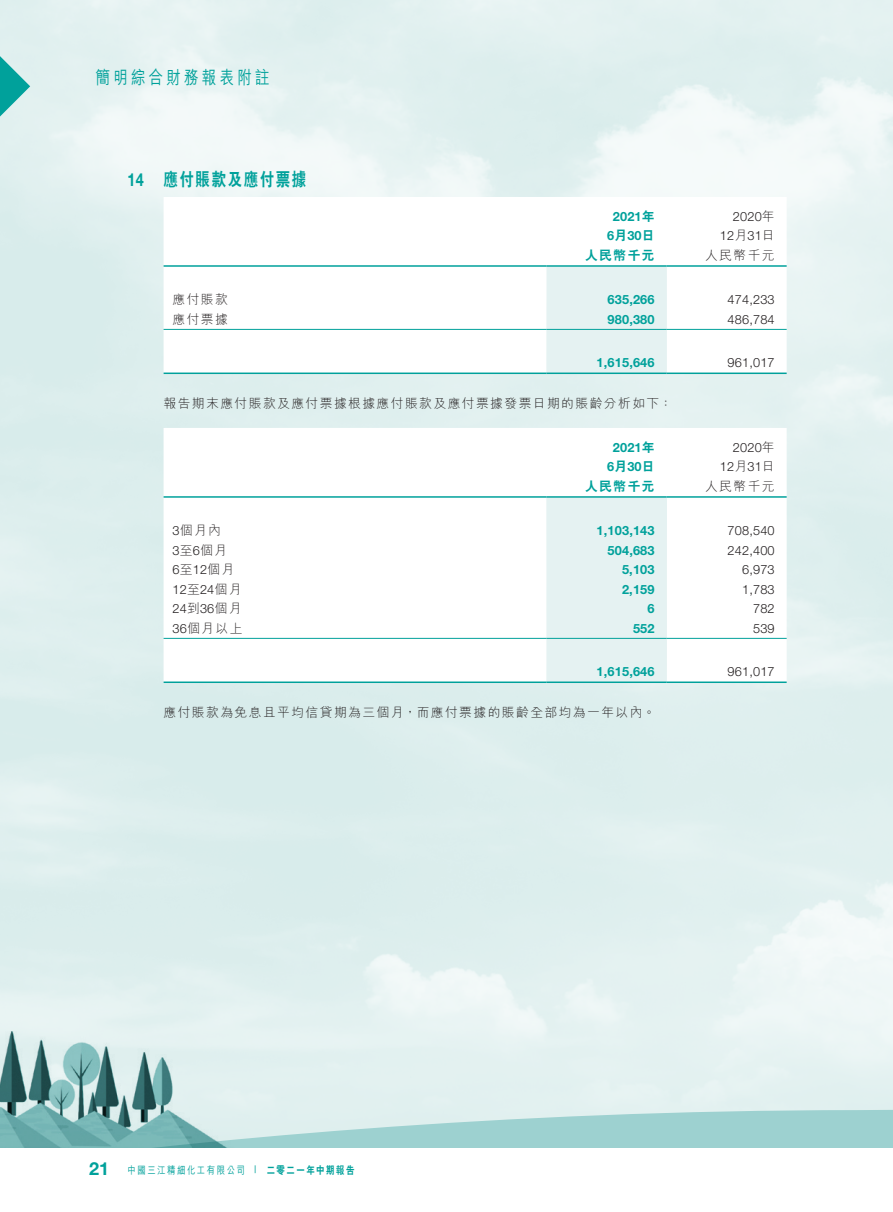
<style>
.page{position:relative;width:893px;height:1212px;background:#fff}
.page>*{position:absolute;margin:0;border:0;box-sizing:border-box;transform-origin:0 0}
.t1{font:500 18px "M Hei HK";letter-spacing:.23em;color:#00a19b;scale:.8 1}
._03_H1{font:800 18px "C Hei 2 HK";letter-spacing:.115em;color:#00a19b;scale:.8 1}
._03_H1-2{font:700 18px "Helvetica Neue LT Std";color:#00a19b}
._03_H1-3{font:700 18px "Helvetica Neue LT Std";color:#00a19b;scale:.8 1}
._01_Body_Text{font:700 12.75px/19.5px "Helvetica Neue LT Std";letter-spacing:.015em;color:#00a19b;text-align:center}
._01_Body_Text-2{font:300 12.75px/19.5px "Helvetica Neue LT Std";letter-spacing:.015em;color:#231f20;text-align:right}
._12___P2{font:300 12.75px "M Hei HK";letter-spacing:.115em;color:#231f20}
._15_Table_Stub{font:300 12.75px "M Hei HK";letter-spacing:.115em;color:#231f20}
._15_Table_Stub-2{font:300 12.75px "Helvetica Neue LT Std";letter-spacing:.015em;color:#231f20}
._01_Body_Text-3{font:300 12.75px "M Hei HK";letter-spacing:.115em;color:#231f20}
._01_Body_Text-4{font:800 12.75px "C Hei 2 HK";letter-spacing:.115em;color:#00a19b}
.t2{font:500 10.5px "M Hei HK";letter-spacing:.18em;color:#00a19b;scale:.8 1}
.t3{font:800 10.5px "C Hei 2 HK";letter-spacing:.18em;color:#00a19b;scale:.8 1}
.t4{font:condensed 10.5px "Helvetica Neue LT Std";color:#00a19b}
.s1{font-family:"C Hei 2 HK";font-weight:800}
.s2{font-family:"M Hei HK"}
.s3{font-family:"Helvetica Neue LT Std"}
</style>
<div class="page">
<svg style="left:235px;top:1107px;width:657px;height:41px;background:#b1dad9"></svg>
<img style="left:0;top:1032px;width:235px;height:116px">
<svg style="left:0;top:35px;width:30px;height:103px;background:#9ed8d6"></svg>
<svg style="left:164px;top:197px;width:623px;height:175px"></svg>
<div style="left:547px;top:267px;width:120px;height:105px;background:#e5f2f2"></div>
<hr style="left:164px;top:265px;width:383px;height:2px;background:#00a19b">
<hr style="left:547px;top:265px;width:120px;height:2px;background:#00a19b">
<hr style="left:667px;top:265px;width:120px;height:2px;background:#00a19b">
<hr style="left:164px;top:329px;width:383px;height:1px;background:#00a19b">
<hr style="left:547px;top:329px;width:120px;height:1px;background:#00a19b">
<hr style="left:667px;top:329px;width:120px;height:1px;background:#00a19b">
<hr style="left:164px;top:372px;width:383px;height:2px;background:#00a19b">
<hr style="left:547px;top:372px;width:120px;height:2px;background:#00a19b">
<hr style="left:667px;top:372px;width:120px;height:2px;background:#00a19b">
<svg style="left:164px;top:428px;width:623px;height:253px"></svg>
<div style="left:547px;top:498px;width:120px;height:183px;background:#e5f2f2"></div>
<hr style="left:164px;top:496px;width:383px;height:2px;background:#00a19b">
<hr style="left:547px;top:496px;width:120px;height:2px;background:#00a19b">
<hr style="left:667px;top:496px;width:120px;height:2px;background:#00a19b">
<hr style="left:164px;top:638px;width:383px;height:1px;background:#00a19b">
<hr style="left:547px;top:638px;width:120px;height:1px;background:#00a19b">
<hr style="left:667px;top:638px;width:120px;height:1px;background:#00a19b">
<hr style="left:164px;top:681px;width:383px;height:2px;background:#00a19b">
<hr style="left:547px;top:681px;width:120px;height:2px;background:#00a19b">
<hr style="left:667px;top:681px;width:120px;height:2px;background:#00a19b">
<h1 class="t1" style="left:96px;top:65px;width:219px">簡明綜合財務報表附註</h1>
<p class="_03_H1-3" style="left:128px;top:169px;width:22px">14</p>
<p class="_03_H1" style="left:164px;top:167px;width:180px">應付賬款及應付票據</p>
<p class="_15_Table_Stub" style="left:173px;top:290px;width:57px">應付賬款</p>
<p class="_15_Table_Stub" style="left:173px;top:310px;width:57px">應付票據</p>
<p class="_01_Body_Text" style="left:607px;top:206px;width:49px">2021<span class="s1">年<br>月</span>6 30<span class="s1">日</span></p>
<p class="_01_Body_Text-2" style="left:720px;top:206px;width:56px">2020<span class="s2">年<br></span>12<span class="s2">月</span>31<span class="s2">日</span></p>
<p class="_01_Body_Text-3" style="left:705px;top:246px;width:71px">人民幣千元</p>
<p class="_01_Body_Text-4" style="left:585px;top:247px;width:71px">人民幣千元</p>
<p class="_01_Body_Text" style="left:607px;top:290px;width:49px">635,266</p>
<p class="_01_Body_Text" style="left:607px;top:309px;width:49px">980,380</p>
<p class="_01_Body_Text-2" style="left:727px;top:290px;width:49px">474,233</p>
<p class="_01_Body_Text-2" style="left:727px;top:309px;width:49px">486,784</p>
<p class="_01_Body_Text" style="left:596px;top:353px;width:60px">1,615,646</p>
<p class="_12___P2" style="left:164px;top:395px;width:510px">報告期末應付賬款及應付票據根據應付賬款及應付票據發票日期的賬齡分析如下：</p>
<p class="_01_Body_Text" style="left:607px;top:437px;width:49px">2021<span class="s1">年<br>月</span>6 30<span class="s1">日</span></p>
<p class="_01_Body_Text-2" style="left:720px;top:437px;width:56px">2020<span class="s2">年<br></span>12<span class="s2">月</span>31<span class="s2">日</span></p>
<p class="_01_Body_Text-3" style="left:705px;top:477px;width:71px">人民幣千元</p>
<p class="_01_Body_Text-2" style="left:727px;top:353px;width:49px">961,017</p>
<p class="_01_Body_Text-4" style="left:585px;top:478px;width:71px">人民幣千元</p>
<p class="_15_Table_Stub" style="left:173px;top:521px;width:50px"><span class="s3">3</span>個月內</p>
<p class="_01_Body_Text" style="left:596px;top:520px;width:60px">1,103,143</p>
<p class="_01_Body_Text-2" style="left:727px;top:520px;width:49px">708,540</p>
<p class="_15_Table_Stub" style="left:173px;top:541px;width:56px">至<span class="s3">3 6</span>個月</p>
<p class="_01_Body_Text" style="left:607px;top:540px;width:49px">504,683</p>
<p class="_01_Body_Text-2" style="left:727px;top:540px;width:49px">242,400</p>
<p class="_15_Table_Stub" style="left:173px;top:560px;width:63px">至<span class="s3">6 12</span>個月</p>
<p class="_01_Body_Text" style="left:622px;top:559px;width:34px">5,103</p>
<p class="_01_Body_Text-2" style="left:742px;top:559px;width:34px">6,973</p>
<p class="_15_Table_Stub-2" style="left:173px;top:581px;width:70px">12<span class="s2">至</span>24<span class="s2">個月</span></p>
<p class="_01_Body_Text" style="left:622px;top:579px;width:34px">2,159</p>
<p class="_01_Body_Text-2" style="left:742px;top:579px;width:34px">1,783</p>
<p class="_15_Table_Stub-2" style="left:173px;top:601px;width:70px">24<span class="s2">到</span>36<span class="s2">個月</span></p>
<p class="_01_Body_Text" style="left:648px;top:598px;width:9px">6</p>
<p class="_01_Body_Text-2" style="left:753px;top:598px;width:23px">782</p>
<p class="_15_Table_Stub" style="left:173px;top:619px;width:71px"><span class="s3">36</span>個月以上</p>
<p class="_01_Body_Text" style="left:633px;top:618px;width:23px">552</p>
<p class="_01_Body_Text-2" style="left:753px;top:618px;width:23px">539</p>
<p class="_01_Body_Text" style="left:596px;top:661px;width:60px">1,615,646</p>
<p class="_12___P2" style="left:164px;top:704px;width:493px">應付賬款為免息且平均信貸期為三個月，而應付票據的賬齡全部均為一年以內。</p>
<p class="_01_Body_Text-2" style="left:727px;top:661px;width:49px">961,017</p>
<h1 class="_03_H1-2" style="left:89px;top:1157px;width:22px">21</h1>
<p class="t2" style="left:128px;top:1162px;width:148px">中國三江精細化工有限公司</p>
<p class="t4" style="left:254px;top:1163px;width:4px">|</p>
<p class="t3" style="left:267px;top:1163px;width:111px">二零二一年中期報告</p>
</div>
